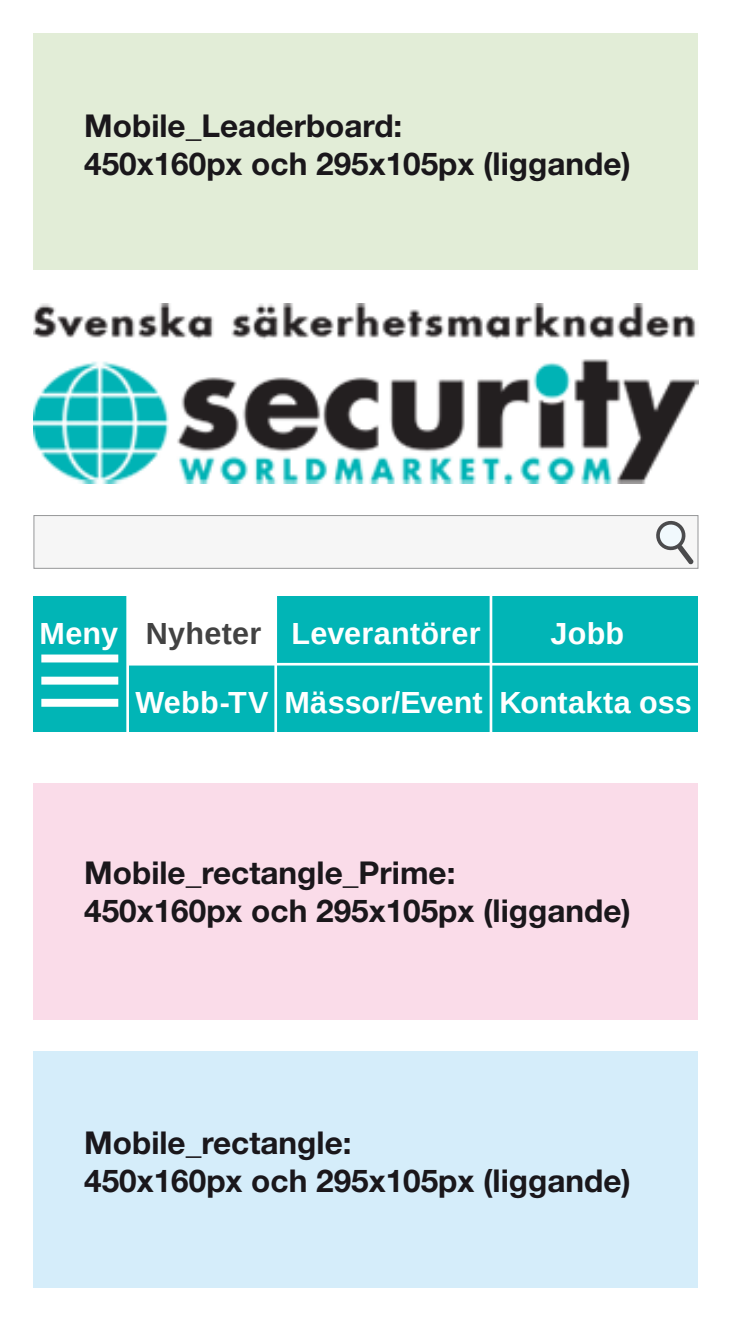
<style>
.page{position:relative;width:732px;height:1321px;background:#fff}
.page>*{position:absolute;margin:0;border:0;box-sizing:border-box;transform-origin:0 0}
.t1{font:700 31.5px/37.8px "Helvetica Neue LT Std";color:#1a171b}
.t2{font:700 30.6px "Arimo";letter-spacing:.005em;color:#fff}
.t3{font:700 30.6px "Arimo";letter-spacing:.01em;color:#424242}
</style>
<div class="page">
<div style="left:34px;top:515px;width:663px;height:53px;background:#f6f6f6;border:1px solid #969799"></div>
<svg style="left:656px;top:520px;width:37px;height:44px"></svg>
<div style="left:34px;top:33px;width:663px;height:237px;background:#e2edd7"></div>
<div style="left:34px;top:784px;width:663px;height:236px;background:#fadce9"></div>
<div style="left:34px;top:1051px;width:663px;height:236px;background:#d5edfa"></div>
<div style="left:34px;top:596px;width:663px;height:136px;background:#01b5b6"></div>
<hr style="left:489px;top:592px;width:3px;height:142px;background:#fff">
<hr style="left:274px;top:592px;width:3px;height:142px;background:#fff">
<hr style="left:126px;top:595px;width:3px;height:140px;background:#fff">
<div style="left:41px;top:699px;width:77px;height:8px;background:#fff"></div>
<div style="left:41px;top:677px;width:77px;height:7px;background:#fff"></div>
<div style="left:41px;top:654px;width:77px;height:8px;background:#fff"></div>
<hr style="left:128px;top:663px;width:571px;height:2px;background:#fff">
<div style="left:128px;top:596px;width:147px;height:67px;background:#fff"></div>
<img style="left:34px;top:304px;width:663px;height:180px">
<p class="t1" style="left:84px;top:106px;width:548px">Mobile_Leaderboard:<br>450x160px och 295x105px (liggande)</p>
<p class="t3" style="left:146px;top:612px;width:117px">Nyheter</p>
<p class="t2" style="left:39px;top:612px;width:80px">Meny</p>
<p class="t2" style="left:291px;top:612px;width:190px">Leverantörer</p>
<p class="t2" style="left:550px;top:612px;width:75px">Jobb</p>
<p class="t2" style="left:135px;top:681px;width:135px">Webb-TV</p>
<p class="t2" style="left:284px;top:682px;width:199px">Mässor/Event</p>
<p class="t2" style="left:499px;top:681px;width:194px">Kontakta oss</p>
<p class="t1" style="left:84px;top:853px;width:548px">Mobile_rectangle_Prime:<br>450x160px och 295x105px (liggande)</p>
<p class="t1" style="left:84px;top:1123px;width:548px">Mobile_rectangle:<br>450x160px och 295x105px (liggande)</p>
</div>
